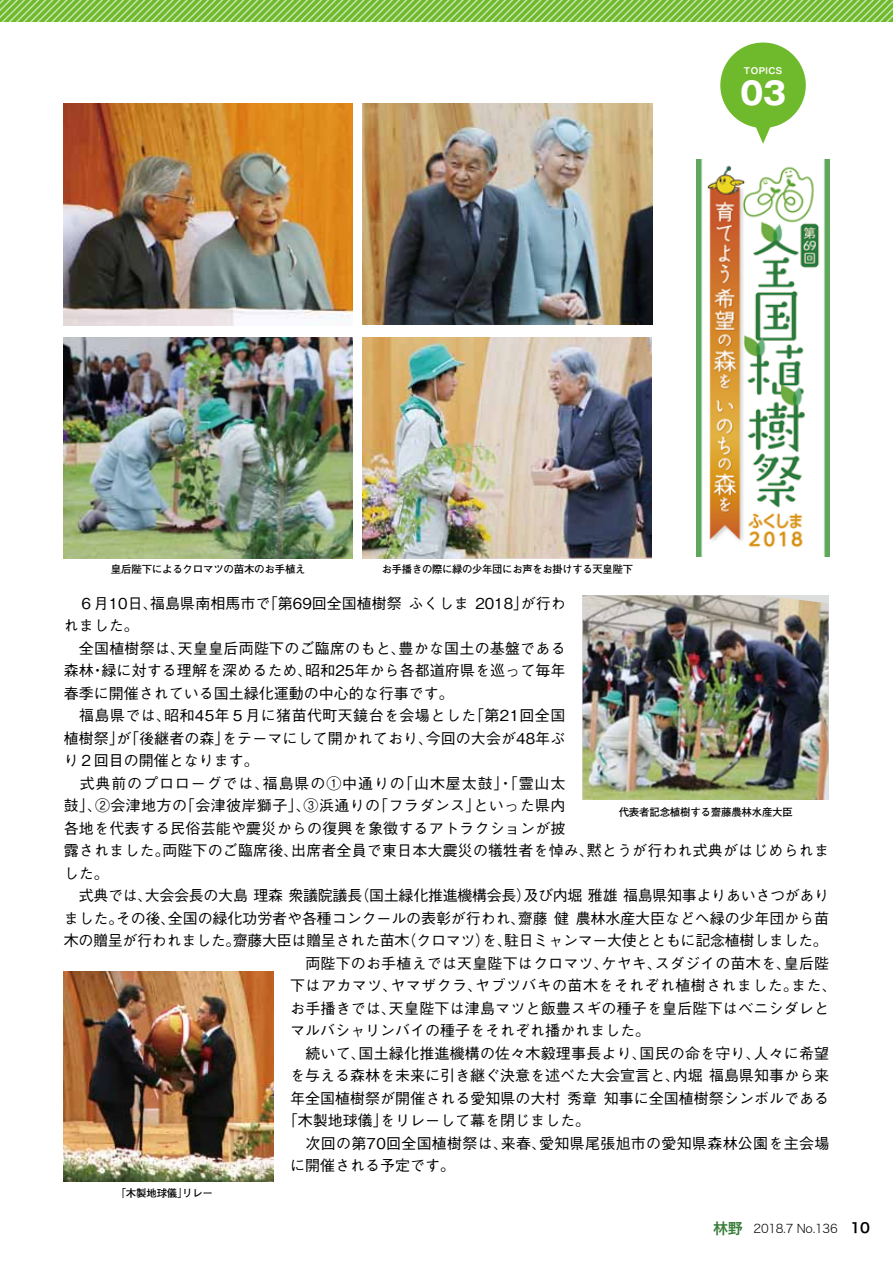
<style>
.page{position:relative;width:893px;height:1263px;background:#fff}
.page>*{position:absolute;margin:0;border:0;box-sizing:border-box;transform-origin:0 0}
.t1{font:700 30.9px "Gothic MB101 Pro";color:#fff}
.t2{font:500 15px "Gothic BBB Pro";letter-spacing:.005em;color:#000}
.t3{font:500 15px "Gothic BBB Pro";letter-spacing:.025em;color:#000}
.t4{font:500 15px "Gothic BBB Pro";letter-spacing:-.02em;color:#000}
.t5{font:500 15px "Gothic BBB Pro";letter-spacing:.06em;color:#000}
.t6{font:12px "Hira Kaku Std W2";letter-spacing:-.025em;color:#000}
.t7{font:700 10.5px "Futo Go B101 Pro";letter-spacing:-.025em;color:#000}
.t8{font:9.3px "Midashi Go Pro MB31";letter-spacing:.05em;color:#fff}
.s1{font-family:"Hira Kaku Pro N W6";font-size:15px;color:#387d39}
.s2{font-family:"Hira Kaku Pro W6";font-size:13.8px}
</style>
<div class="page">
<svg style="left:0;top:0;width:893px;height:21px;background:#88c651"></svg>
<img style="left:64px;top:338px;width:289px;height:221px">
<img style="left:363px;top:104px;width:289px;height:221px">
<img style="left:64px;top:104px;width:289px;height:221px">
<img style="left:363px;top:338px;width:288px;height:221px">
<img style="left:583px;top:595px;width:246px;height:205px">
<div style="left:720px;top:43px;width:86px;height:85px;background:#6fba2c;border-radius:50%"></div>
<svg style="left:752px;top:126px;width:22px;height:18px"></svg>
<img style="left:697px;top:160px;width:132px;height:397px">
<img style="left:64px;top:971px;width:209px;height:210px">
<p class="t8" style="left:744px;top:63px;width:40px">TOPICS</p>
<h1 class="t1" style="left:740px;top:67px;width:48px">03</h1>
<p class="t7" style="left:111px;top:560px;width:196px">皇后陛下によるクロマツの苗木のお手植え</p>
<p class="t7" style="left:382px;top:560px;width:253px">お手播きの際に緑の少年団にお声をお掛けする天皇陛下</p>
<p class="t2" style="left:64px;top:591px;width:503px">　６月10日、福島県南相馬市で「第69回全国植樹祭 ふくしま 2018」が行わ</p>
<p class="t2" style="left:64px;top:613px;width:76px">れました。</p>
<p class="t2" style="left:64px;top:636px;width:503px">　全国植樹祭は、天皇皇后両陛下のご臨席のもと、豊かな国土の基盤である</p>
<p class="t2" style="left:64px;top:658px;width:503px">森林・緑に対する理解を深めるため、昭和25年から各都道府県を巡って毎年</p>
<p class="t2" style="left:64px;top:681px;width:392px">春季に開催されている国土緑化運動の中心的な行事です。</p>
<p class="t3" style="left:64px;top:703px;width:503px">　福島県では、昭和45年５月に猪苗代町天鏡台を会場とした「第21回全国</p>
<p class="t2" style="left:64px;top:726px;width:503px">植樹祭」が「後継者の森」をテーマにして開かれており、今回の大会が48年ぶ</p>
<p class="t2" style="left:64px;top:748px;width:196px">り２回目の開催となります。</p>
<p class="t5" style="left:64px;top:771px;width:503px">　式典前のプロローグでは、福島県の①中通りの「山木屋太鼓」・「霊山太</p>
<p class="t3" style="left:64px;top:793px;width:503px">鼓」、②会津地方の「会津彼岸獅子」、③浜通りの「フラダンス」といった県内</p>
<p class="t2" style="left:64px;top:816px;width:503px">各地を代表する民俗芸能や震災からの復興を象徴するアトラクションが披</p>
<p class="t2" style="left:64px;top:838px;width:767px">露されました。両陛下のご臨席後、出席者全員で東日本大震災の犠牲者を悼み、黙とうが行われ式典がはじめられま</p>
<p class="t2" style="left:64px;top:861px;width:46px">した。</p>
<p class="t4" style="left:64px;top:883px;width:767px">　式典では、大会会長の大島 理森 衆議院議長（国土緑化推進機構会長）及び内堀 雅雄 福島県知事よりあいさつがあり</p>
<p class="t2" style="left:64px;top:906px;width:767px">ました。その後、全国の緑化功労者や各種コンクールの表彰が行われ、齋藤 健 農林水産大臣などへ緑の少年団から苗</p>
<p class="t4" style="left:64px;top:928px;width:766px">木の贈呈が行われました。齋藤大臣は贈呈された苗木（クロマツ）を、駐日ミャンマー大使とともに記念植樹しました。</p>
<p class="t2" style="left:290px;top:951px;width:540px">　両陛下のお手植えでは天皇陛下はクロマツ、ケヤキ、スダジイの苗木を、皇后陛</p>
<p class="t3" style="left:290px;top:973px;width:548px">下はアカマツ、ヤマザクラ、ヤブツバキの苗木をそれぞれ植樹されました。また、</p>
<p class="t2" style="left:290px;top:996px;width:540px">お手播きでは、天皇陛下は津島マツと飯豊スギの種子を皇后陛下はベニシダレと</p>
<p class="t2" style="left:290px;top:1018px;width:362px">マルバシャリンバイの種子をそれぞれ播かれました。</p>
<p class="t2" style="left:290px;top:1041px;width:540px">　続いて、国土緑化推進機構の佐々木毅理事長より、国民の命を守り、人々に希望</p>
<p class="t2" style="left:290px;top:1063px;width:540px">を与える森林を未来に引き継ぐ決意を述べた大会宣言と、内堀 福島県知事から来</p>
<p class="t2" style="left:290px;top:1086px;width:540px">年全国植樹祭が開催される愛知県の大村 秀章 知事に全国植樹祭シンボルである</p>
<p class="t2" style="left:283px;top:1108px;width:309px">「木製地球儀」をリレーして幕を閉じました。</p>
<p class="t2" style="left:290px;top:1131px;width:541px">　次回の第70回全国植樹祭は、来春、愛知県尾張旭市の愛知県森林公園を主会場</p>
<p class="t2" style="left:290px;top:1153px;width:167px">に開催される予定です。</p>
<p class="t7" style="left:619px;top:803px;width:176px">代表者記念植樹する齋藤農林水産大臣</p>
<p class="t7" style="left:116px;top:1185px;width:99px">「木製地球儀」リレー</p>
<p class="t6" style="left:713px;top:1219px;width:158px"><span class="s1">林野</span> 2018.7 No.136 <span class="s2">10</span></p>
</div>
